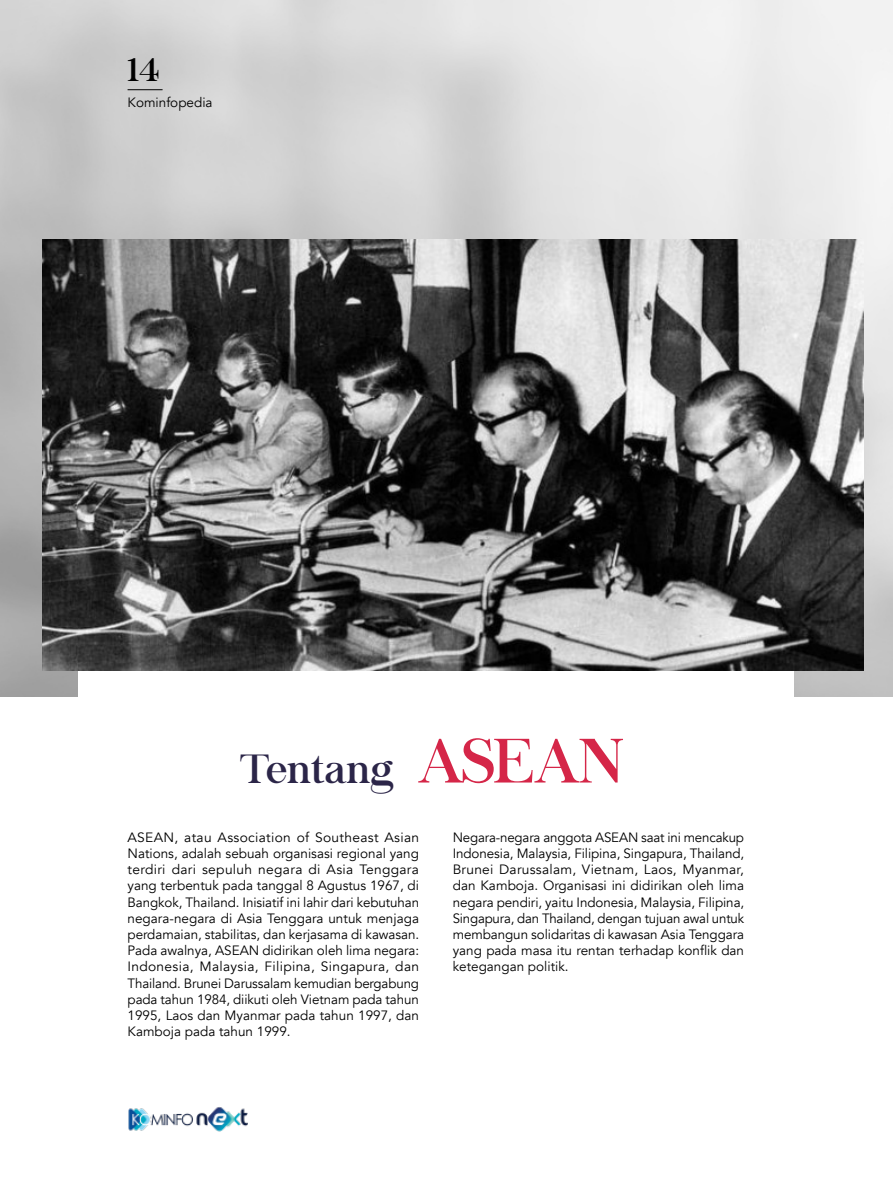
<style>
.page{position:relative;width:893px;height:1191px;background:#fff}
.page>*{position:absolute;margin:0;border:0;box-sizing:border-box;transform-origin:0 0}
.t1{font:40.5px "Chapaza";color:#2b2548}
.t2{font:37.5px "Chapaza";color:#000}
.t3{font:13.5px/16.2px "Avenir";color:#000;text-align:justify}
.s1{font-size:61.5px;color:#d52648}
</style>
<div class="page">
<img style="left:128px;top:1107px;width:120px;height:25px">
<img style="left:0;top:0;width:893px;height:696px">
<div style="left:78px;top:651px;width:716px;height:412px;background:#fff"></div>
<img style="left:42px;top:239px;width:821px;height:431px">
<hr style="left:128px;top:89px;width:35px;height:1px;background:#000">
<h2 class="t2" style="left:128px;top:46px;width:33px">14</h2>
<p class="t3" style="left:128px;top:95px;width:87px">Kominfopedia</p>
<h1 class="t1" style="left:240px;top:745px;width:385px">Tentang <span class="s1">ASEAN</span></h1>
<p class="t3" style="left:128px;top:829px;width:293px">ASEAN, atau Association of Southeast Asian Nations, adalah sebuah organisasi regional yang terdiri dari sepuluh negara di Asia Tenggara yang terbentuk pada tanggal 8 Agustus 1967, di Bangkok, Thailand. Inisiatif ini lahir dari kebutuhan negara-negara di Asia Tenggara untuk menjaga perdamaian, stabilitas, dan kerjasama di kawasan.<br>Pada awalnya, ASEAN didirikan oleh lima negara:<br>Indonesia, Malaysia, Filipina, Singapura, dan Thailand. Brunei Darussalam kemudian bergabung pada tahun 1984, diikuti oleh Vietnam pada tahun 1995, Laos dan Myanmar pada tahun 1997, dan Kamboja pada tahun 1999.</p>
<p class="t3" style="left:453px;top:829px;width:293px">Negara-negara anggota ASEAN saat ini mencakup Indonesia, Malaysia, Filipina, Singapura, Thailand, Brunei Darussalam, Vietnam, Laos, Myanmar, dan Kamboja. Organisasi ini didirikan oleh lima negara pendiri, yaitu Indonesia, Malaysia, Filipina, Singapura, dan Thailand, dengan tujuan awal untuk membangun solidaritas di kawasan Asia Tenggara yang pada masa itu rentan terhadap konflik dan ketegangan politik.</p>
</div>
